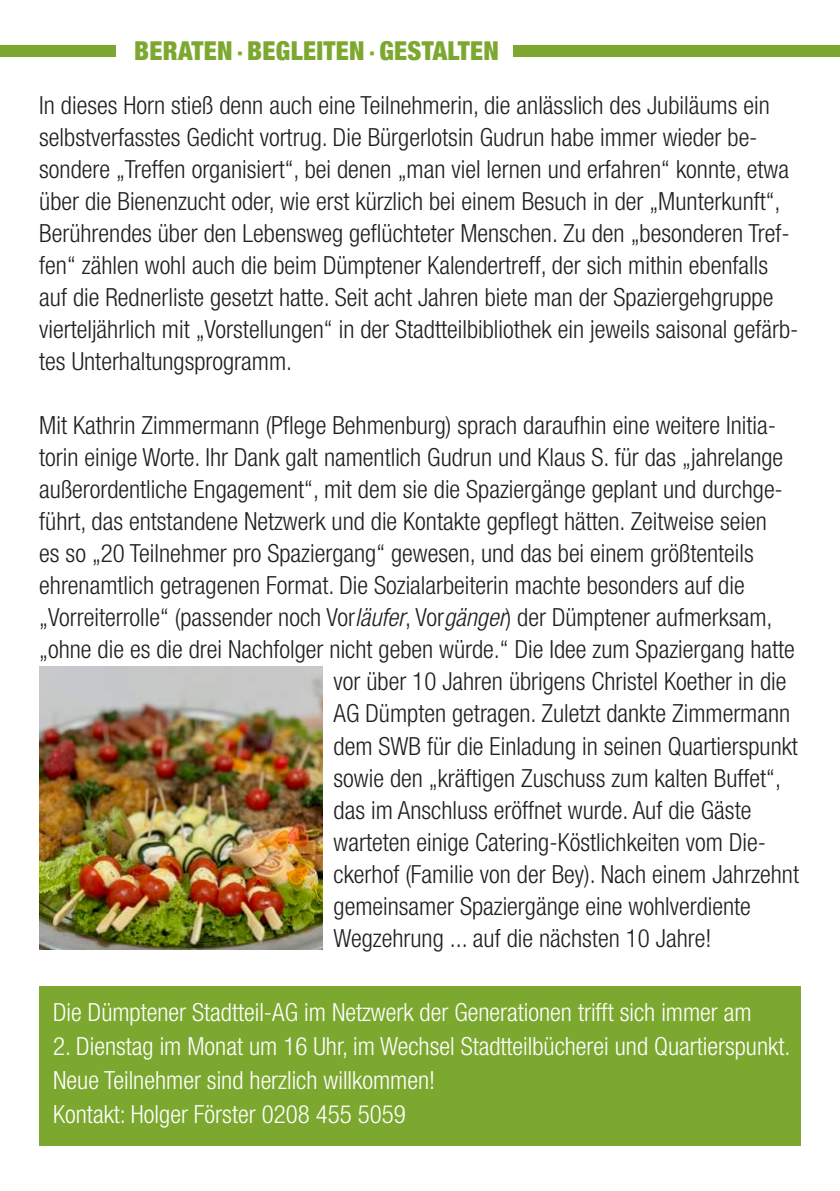
<style>
.page{position:relative;width:840px;height:1191px;background:#fff}
.page>*{position:absolute;margin:0;border:0;box-sizing:border-box;transform-origin:0 0}
.t1{font:900 condensed 26px "Helvetica Neue";letter-spacing:.01em;color:#7da830}
.t2{font:300 condensed 25px/32px "Helvetica Neue LT Std";color:#231f20}
.t3{font:300 condensed 25px/34px "Helvetica Neue LT Std";color:#fff}
.s1{font-family:"Verdana";font-weight:700;font-stretch:normal;font-size:20px}
.s2{font-style:italic}
</style>
<div class="page">
<img style="left:39px;top:666px;width:283px;height:283px">
<div style="left:0;top:45px;width:839px;height:12px;background:#7da830"></div>
<div style="left:116px;top:17px;width:397px;height:57px;background:#fff"></div>
<div style="left:39px;top:986px;width:761px;height:159px;background:#7da830"></div>
<p class="t1" style="left:134px;top:29px;width:366px">BERATEN <span class="s1">·</span> BEGLEITEN <span class="s1">·</span> GESTALTEN</p>
<p class="t2" style="left:39px;top:89px;width:760px">In dieses Horn stieß denn auch eine Teilnehmerin, die anlässlich des Jubiläums ein selbstverfasstes Gedicht vortrug. Die Bürgerlotsin Gudrun habe immer wieder be&shy;sondere „Treffen organisiert“, bei denen „man viel lernen und erfahren“ konnte, etwa über die Bienenzucht oder, wie erst kürzlich bei einem Besuch in der „Munterkunft“, Berührendes über den Lebensweg geflüchteter Menschen. Zu den „besonderen Tref&shy;fen“ zählen wohl auch die beim Dümptener Kalendertreff, der sich mithin ebenfalls auf die Rednerliste gesetzt hatte. Seit acht Jahren biete man der Spaziergehgruppe vierteljährlich mit „Vorstellungen“ in der Stadtteilbibliothek ein jeweils saisonal gefärb&shy;tes Unterhaltungsprogramm.</p>
<p class="t2" style="left:39px;top:409px;width:737px">Mit Kathrin Zimmermann (Pflege Behmenburg) sprach daraufhin eine weitere Initia-</p>
<p class="t2" style="left:39px;top:441px;width:745px">torin einige Worte. Ihr Dank galt namentlich Gudrun und Klaus S. für das „jahrelange</p>
<p class="t2" style="left:39px;top:473px;width:744px">außerordentliche Engagement“, mit dem sie die Spaziergänge geplant und durchge-</p>
<p class="t2" style="left:39px;top:505px;width:728px">führt, das entstandene Netzwerk und die Kontakte gepflegt hätten. Zeitweise seien</p>
<p class="t2" style="left:39px;top:537px;width:715px">es so „20 Teilnehmer pro Spaziergang“ gewesen, und das bei einem größtenteils</p>
<p class="t2" style="left:39px;top:569px;width:706px">ehrenamtlich getragenen Format. Die Sozialarbeiterin machte besonders auf die</p>
<p class="t2" style="left:39px;top:601px;width:734px">„Vorreiterrolle“ (passender noch Vor<span class="s2">läufer</span>, Vor<span class="s2">gänger</span>) der Dümptener aufmerksam,</p>
<p class="t2" style="left:39px;top:633px;width:756px">„ohne die es die drei Nachfolger nicht geben würde.“ Die Idee zum Spaziergang hatte</p>
<p class="t2" style="left:333px;top:665px;width:454px">vor über 10 Jahren übrigens Christel Koether in die</p>
<p class="t2" style="left:333px;top:697px;width:458px">AG Dümpten getragen. Zuletzt dankte Zimmermann</p>
<p class="t2" style="left:333px;top:729px;width:465px">dem SWB für die Einladung in seinen Quartierspunkt</p>
<p class="t2" style="left:333px;top:761px;width:448px">sowie den „kräftigen Zuschuss zum kalten Buffet“,</p>
<p class="t2" style="left:333px;top:793px;width:419px">das im Anschluss eröffnet wurde. Auf die Gäste</p>
<p class="t2" style="left:333px;top:825px;width:434px">warteten einige Catering-Köstlichkeiten vom Die-</p>
<p class="t2" style="left:333px;top:857px;width:466px">ckerhof (Familie von der Bey). Nach einem Jahrzehnt</p>
<p class="t2" style="left:333px;top:889px;width:418px">gemeinsamer Spaziergänge eine wohlverdiente</p>
<p class="t2" style="left:333px;top:921px;width:379px">Wegzehrung ... auf die nächsten 10 Jahre!</p>
<p class="t3" style="left:53px;top:995px;width:699px">Die Dümptener Stadtteil-AG im Netzwerk der Generationen trifft sich immer am</p>
<p class="t3" style="left:53px;top:1029px;width:738px">2. Dienstag im Monat um 16 Uhr, im Wechsel Stadtteilbücherei und Quartierspunkt.<br>Neue Teilnehmer sind herzlich willkommen!<br>Kontakt: Holger Förster 0208 455 5059</p>
</div>
